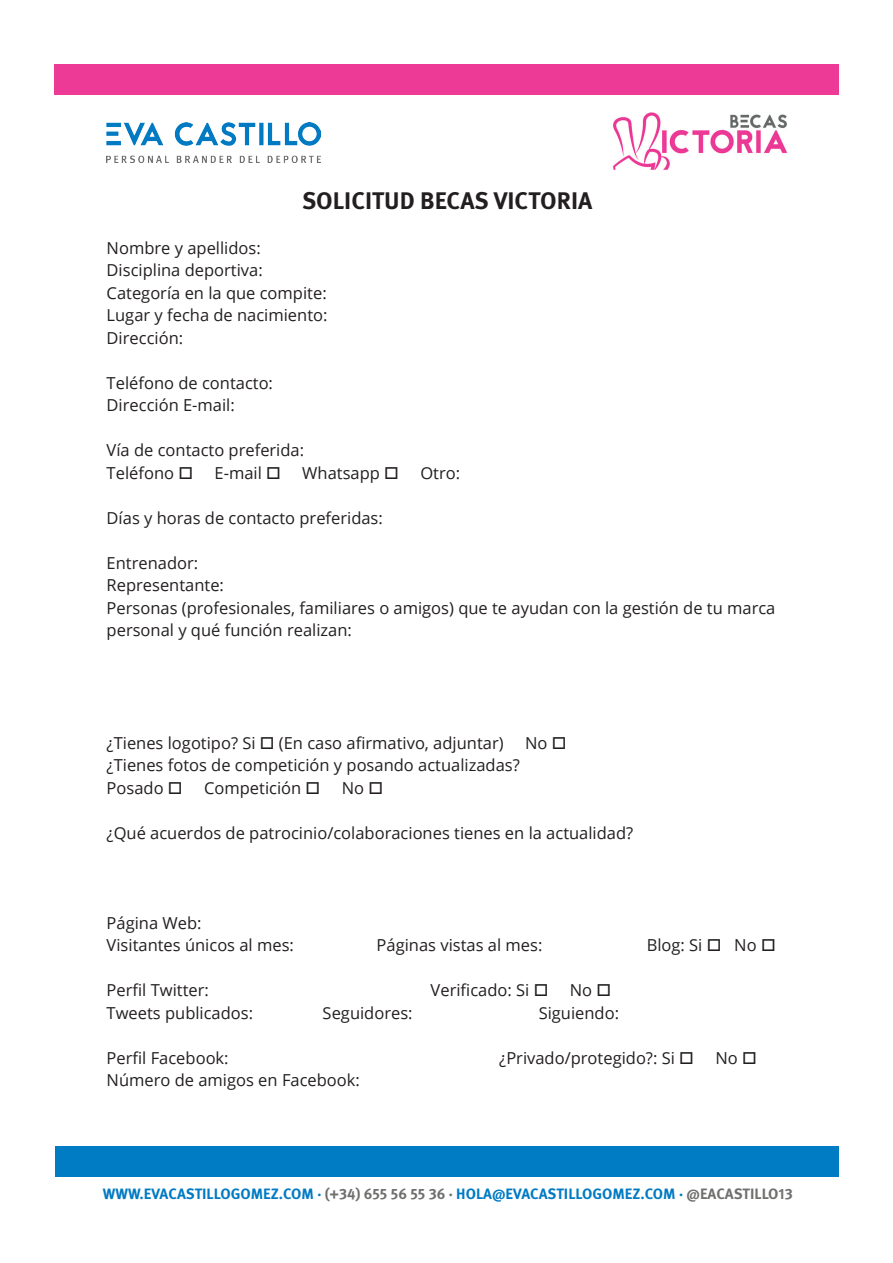
<style>
.page{position:relative;width:893px;height:1263px;background:#fff}
.page>*{position:absolute;margin:0;border:0;box-sizing:border-box;transform-origin:0 0}
.t1{font:700 24px "Infiniti Meta Pro";color:#231f20}
.t2{font:16.5px/22.5px "Open Sans";color:#231f20}
.t3{font:700 15px "Infiniti Meta Pro";color:#007ac3}
.s1{color:#6f6f6e}
</style>
<div class="page">
<div style="left:55px;top:1146px;width:784px;height:30px;background:#007cc4"></div>
<div style="left:54px;top:64px;width:785px;height:31px;background:#ed3a96"></div>
<img style="left:613px;top:112px;width:175px;height:58px">
<img style="left:107px;top:122px;width:213px;height:40px">
<p class="t1" style="left:302px;top:186px;width:292px">SOLICITUD BECAS VICTORIA</p>
<p class="t2" style="left:107px;top:236px;width:156px">Nombre y apellidos:</p>
<p class="t2" style="left:107px;top:258px;width:158px">Disciplina deportiva:</p>
<p class="t2" style="left:107px;top:281px;width:222px">Categoría en la que compite:</p>
<p class="t2" style="left:107px;top:303px;width:222px">Lugar y fecha de nacimiento:</p>
<p class="t2" style="left:107px;top:326px;width:78px">Dirección:</p>
<p class="t2" style="left:107px;top:371px;width:168px">Teléfono de contacto:</p>
<p class="t2" style="left:107px;top:393px;width:130px">Dirección E-mail:</p>
<p class="t2" style="left:107px;top:438px;width:199px">Vía de contacto preferida:</p>
<p class="t2" style="left:107px;top:461px;width:88px">Teléfono □</p>
<p class="t2" style="left:215px;top:461px;width:68px">E-mail □</p>
<p class="t2" style="left:302px;top:461px;width:98px">Whatsapp □</p>
<p class="t2" style="left:420px;top:461px;width:41px">Otro:</p>
<p class="t2" style="left:107px;top:506px;width:278px">Días y horas de contacto preferidas:</p>
<p class="t2" style="left:107px;top:551px;width:93px">Entrenador:</p>
<p class="t2" style="left:107px;top:573px;width:119px">Representante:</p>
<p class="t2" style="left:107px;top:596px;width:670px">Personas (profesionales, familiares o amigos) que te ayudan con la gestión de tu marca personal y qué función realizan:</p>
<p class="t2" style="left:107px;top:731px;width:399px">¿Tienes logotipo? Si □ (En caso afirmativo, adjuntar)</p>
<p class="t2" style="left:525px;top:731px;width:43px">No □</p>
<p class="t2" style="left:107px;top:753px;width:415px">¿Tienes fotos de competición y posando actualizadas?</p>
<p class="t2" style="left:107px;top:776px;width:78px">Posado □</p>
<p class="t2" style="left:204px;top:776px;width:118px">Competición □</p>
<p class="t2" style="left:342px;top:776px;width:43px">No □</p>
<p class="t2" style="left:107px;top:821px;width:528px">¿Qué acuerdos de patrocinio/colaboraciones tienes en la actualidad?</p>
<p class="t2" style="left:107px;top:911px;width:96px">Página Web:</p>
<p class="t2" style="left:107px;top:933px;width:189px">Visitantes únicos al mes:</p>
<p class="t2" style="left:377px;top:933px;width:167px">Páginas vistas al mes:</p>
<p class="t2" style="left:647px;top:933px;width:131px">Blog: Si □ No □</p>
<p class="t2" style="left:107px;top:978px;width:104px">Perfil Twitter:</p>
<p class="t2" style="left:431px;top:978px;width:119px">Verificado: Si □</p>
<p class="t2" style="left:570px;top:978px;width:43px">No □</p>
<p class="t2" style="left:107px;top:1001px;width:148px">Tweets publicados:</p>
<p class="t2" style="left:323px;top:1001px;width:91px">Seguidores:</p>
<p class="t2" style="left:539px;top:1001px;width:82px">Siguiendo:</p>
<p class="t2" style="left:107px;top:1046px;width:124px">Perfil Facebook:</p>
<p class="t2" style="left:499px;top:1046px;width:196px">¿Privado/protegido?: Si □</p>
<p class="t2" style="left:715px;top:1046px;width:43px">No □</p>
<p class="t2" style="left:107px;top:1068px;width:255px">Número de amigos en Facebook:</p>
<p class="t3" style="left:103px;top:1184px;width:692px">WWW.EVACASTILLOGOMEZ.COM · <span class="s1">(+34) 655 56 55 36 ·</span> HOLA@EVACASTILLOGOMEZ.COM · <span class="s1">@EACASTILLO13</span></p>
</div>
